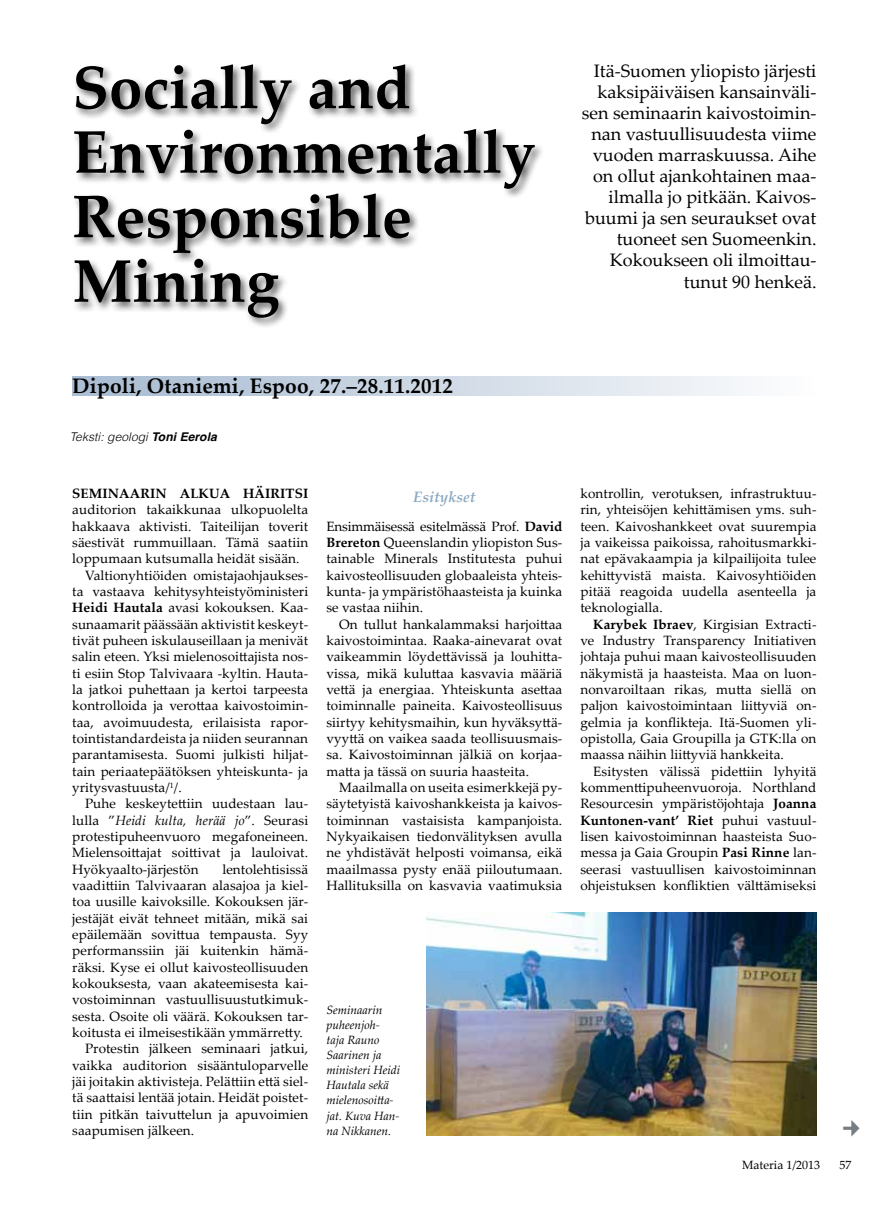
<style>
.page{position:relative;width:893px;height:1221px;background:#fff}
.page>*{position:absolute;margin:0;border:0;box-sizing:border-box;transform-origin:0 0}
.t1{font:700 60px/64.5px "Palatino Linotype";color:#000}
.t2{font:700 21px "Palatino Linotype";letter-spacing:.005em;color:#000}
.t3{font:18px/21px "Palatino Linotype";color:#000;text-align:right}
.t4{font:italic 700 15px "Palatino Linotype";color:#8da9c4}
.t5{font:13.5px/16.4px "Palatino Linotype";letter-spacing:.005em;color:#000;text-align:justify}
.t6{font:italic 13.5px "Palatino Linotype";letter-spacing:.005em;color:#000}
.t7{font:700 13.5px "Palatino Linotype";letter-spacing:.005em;color:#000}
.t8{font:italic 12px/15px "Palatino Linotype";color:#000}
.t9{font:italic 300 12px "Helvetica";letter-spacing:.01em;color:#000}
.t10{font:12px "Palatino Linotype";color:#000}
.s1{font-weight:700}
.s2{font-style:normal}
</style>
<div class="page">
<div style="left:72px;top:62px;width:474px;height:267px;background:#000;opacity:.6"></div>
<div style="left:72px;top:376px;width:744px;height:20px;background:linear-gradient(to right,#a6b9d0,#fbfcfd)"></div>
<img style="left:427px;top:912px;width:389px;height:223px">
<h1 class="t1" style="left:72px;top:53px;width:465px">Socially and<br>Environmentally<br>Responsible<br>Mining</h1>
<p class="t3" style="left:582px;top:60px;width:236px">Itä-Suomen yliopisto järjesti kaksipäiväisen kansainväli&shy;sen seminaarin kaivostoimin&shy;nan vastuullisuudesta viime vuoden marraskuussa. Aihe on ollut ajankohtainen maa&shy;ilmalla jo pitkään. Kaivos&shy;buumi ja sen seuraukset ovat tuoneet sen Suomeenkin.<br>Kokoukseen oli ilmoittau&shy;tunut 90 henkeä.</p>
<h2 class="t2" style="left:72px;top:370px;width:382px">Dipoli, Otaniemi, Espoo, 27.–28.11.2012</h2>
<p class="t9" style="left:70px;top:427px;width:148px">Teksti: geologi <span class="s1">Toni Eerola</span></p>
<p class="t7" style="left:72px;top:484px;width:179px">Seminaarin alkua häi</p>
<p class="t7" style="left:271px;top:484px;width:38px">ritsi</p>
<p class="t5" style="left:72px;top:501px;width:237px">auditorion takaikkunaa ulkopuolelta</p>
<p class="t5" style="left:72px;top:517px;width:237px">hakkaava aktivisti. Taiteilijan toverit</p>
<p class="t5" style="left:72px;top:533px;width:237px">säestivät rummuillaan. Tämä saatiin</p>
<p class="t5" style="left:72px;top:550px;width:229px">loppumaan kutsumalla heidät sisään.</p>
<p class="t5" style="left:85px;top:566px;width:225px">Valtionyhtiöiden omistajaohjaukses-</p>
<p class="t5" style="left:72px;top:582px;width:237px">ta vastaava kehitysyhteistyöministeri</p>
<p class="t5" style="left:72px;top:599px;width:238px"><span class="s1">Heidi Hautala</span> avasi kokouksen. Kaa-</p>
<p class="t5" style="left:72px;top:615px;width:237px">sunaamarit päässään aktivistit keskeyt-</p>
<p class="t5" style="left:72px;top:631px;width:237px">tivät puheen iskulauseillaan ja menivät</p>
<p class="t5" style="left:72px;top:648px;width:238px">salin eteen. Yksi mielenosoittajista nos-</p>
<p class="t5" style="left:72px;top:664px;width:238px">ti esiin Stop Talvivaara -kyltin. Hauta-</p>
<p class="t5" style="left:72px;top:680px;width:237px">la jatkoi puhettaan ja kertoi tarpeesta</p>
<p class="t5" style="left:72px;top:697px;width:238px">kontrolloida ja verottaa kaivostoimin-</p>
<p class="t5" style="left:72px;top:713px;width:238px">taa, avoimuudesta, erilaisista rapor-</p>
<p class="t5" style="left:72px;top:729px;width:237px">tointistandardeista ja niiden seurannan</p>
<p class="t5" style="left:72px;top:746px;width:237px">parantamisesta. Suomi julkisti hiljat-</p>
<p class="t5" style="left:72px;top:762px;width:237px">tain periaatepäätöksen yhteiskunta- ja</p>
<p class="t5" style="left:72px;top:778px;width:111px">yritysvastuusta/<sup>1</sup>/.</p>
<p class="t5" style="left:85px;top:795px;width:225px">Puhe keskeytettiin uudestaan lau-</p>
<p class="t6" style="left:72px;top:810px;width:237px"><span class="s2">lulla ”</span>Heidi kulta, herää jo<span class="s2">”. Seurasi</span></p>
<p class="t5" style="left:72px;top:827px;width:237px">protestipuheenvuoro megafoneineen.</p>
<p class="t5" style="left:72px;top:844px;width:237px">Mielensoittajat soittivat ja lauloivat.</p>
<p class="t5" style="left:72px;top:860px;width:128px">Hyökyaalto-järjestön</p>
<p class="t5" style="left:222px;top:860px;width:87px">lentolehtisissä</p>
<p class="t5" style="left:72px;top:876px;width:238px">vaadittiin Talvivaaran alasajoa ja kiel-</p>
<p class="t5" style="left:72px;top:893px;width:238px">toa uusille kaivoksille. Kokouksen jär-</p>
<p class="t5" style="left:72px;top:909px;width:237px">jestäjät eivät tehneet mitään, mikä sai</p>
<p class="t5" style="left:72px;top:925px;width:237px">epäilemään sovittua tempausta. Syy</p>
<p class="t5" style="left:72px;top:941px;width:238px">performanssiin jäi kuitenkin hämä-</p>
<p class="t5" style="left:72px;top:958px;width:237px">räksi. Kyse ei ollut kaivosteollisuuden</p>
<p class="t5" style="left:72px;top:974px;width:238px">kokouksesta, vaan akateemisesta kai-</p>
<p class="t5" style="left:72px;top:990px;width:237px">vostoiminnan vastuullisuustutkimuk-</p>
<p class="t5" style="left:72px;top:1007px;width:238px">sesta. Osoite oli väärä. Kokouksen tar-</p>
<p class="t5" style="left:72px;top:1023px;width:232px">koitusta ei ilmeisestikään ymmärretty.</p>
<p class="t5" style="left:85px;top:1039px;width:225px">Protestin jälkeen seminaari jatkui,</p>
<p class="t5" style="left:72px;top:1056px;width:237px">vaikka auditorion sisääntuloparvelle</p>
<p class="t5" style="left:72px;top:1072px;width:238px">jäi joitakin aktivisteja. Pelättiin että siel-</p>
<p class="t5" style="left:72px;top:1088px;width:237px">tä saattaisi lentää jotain. Heidät poistet-</p>
<p class="t5" style="left:72px;top:1105px;width:237px">tiin pitkän taivuttelun ja apuvoimien</p>
<p class="t5" style="left:72px;top:1121px;width:124px">saapumisen jälkeen.</p>
<p class="t4" style="left:413px;top:485px;width:64px">Esitykset</p>
<p class="t5" style="left:326px;top:517px;width:238px">Ensimmäisessä esitelmässä Prof. <span class="s1">David Brereton</span> Queenslandin yliopiston Sus&shy;tainable Minerals Institutesta puhui kaivosteollisuuden globaaleista yhteis&shy;kunta- ja ympäristöhaasteista ja kuinka se vastaa niihin.</p>
<p class="t5" style="left:326px;top:615px;width:238px;text-indent:13px">On tullut hankalammaksi harjoittaa kaivostoimintaa. Raaka-ainevarat ovat vaikeammin löydettävissä ja louhitta&shy;vissa, mikä kuluttaa kasvavia määriä vettä ja energiaa. Yhteiskunta asettaa toiminnalle paineita. Kaivosteollisuus siirtyy kehitysmaihin, kun hyväksyttä&shy;vyyttä on vaikea saada teollisuusmais&shy;sa. Kaivostoiminnan jälkiä on korjaa&shy;matta ja tässä on suuria haasteita.</p>
<p class="t5" style="left:326px;top:778px;width:238px;text-indent:13px">Maailmalla on useita esimerkkejä py&shy;säytetyistä kaivoshankkeista ja kaivos&shy;toiminnan vastaisista kampanjoista.<br>Nykyaikaisen tiedonvälityksen avulla ne yhdistävät helposti voimansa, eikä maailmassa pysty enää piiloutumaan.<br>Hallituksilla on kasvavia vaatimuksia</p>
<p class="t8" style="left:326px;top:1002px;width:75px">Seminaarin puheenjoh&shy;taja Rauno<br>Saarinen ja ministeri Heidi<br>Hautala sekä mielenosoitta&shy;jat. Kuva Han&shy;na Nikkanen.</p>
<p class="t5" style="left:580px;top:485px;width:238px">kontrollin, verotuksen, infrastruktuu&shy;rin, yhteisöjen kehittämisen yms. suh&shy;teen. Kaivoshankkeet ovat suurempia ja vaikeissa paikoissa, rahoitusmarkki&shy;nat epävakaampia ja kilpailijoita tulee kehittyvistä maista. Kaivosyhtiöiden pitää reagoida uudella asenteella ja teknologialla.</p>
<p class="t5" style="left:580px;top:615px;width:238px;text-indent:13px"><span class="s1">Karybek Ibraev</span>, Kirgisian Extracti&shy;ve Industry Transparency Initiativen johtaja puhui maan kaivosteollisuuden näkymistä ja haasteista. Maa on luon&shy;nonvaroiltaan rikas, mutta siellä on paljon kaivostoimintaan liittyviä on&shy;gelmia ja konflikteja. Itä-Suomen yli&shy;opistolla, Gaia Groupilla ja GTK:lla on maassa näihin liittyviä hankkeita.</p>
<p class="t5" style="left:580px;top:762px;width:238px;text-indent:13px">Esitysten välissä pidettiin lyhyitä kommenttipuheenvuoroja. Northland Resourcesin ympäristöjohtaja <span class="s1">Joanna Kuntonen-vant’ Riet</span> puhui vastuul&shy;lisen kaivostoiminnan haasteista Suo&shy;messa ja Gaia Groupin <span class="s1">Pasi Rinne</span> lan&shy;seerasi vastuullisen kaivostoiminnan ohjeistuksen konfliktien välttämiseksi</p>
<p class="t10" style="left:742px;top:1155px;width:80px">Materia 1/2013</p>
<p class="t10" style="left:839px;top:1155px;width:13px">57</p>
</div>
